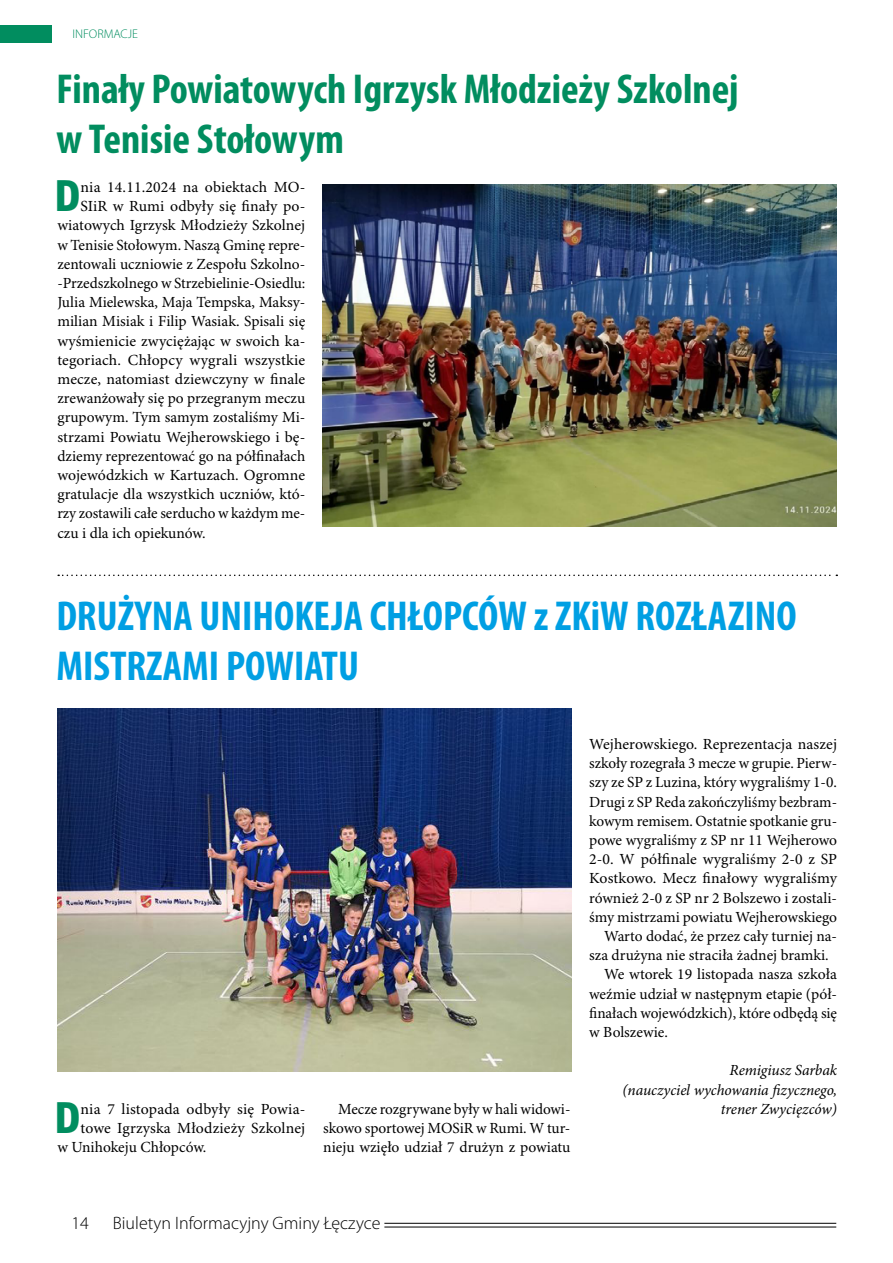
<style>
.page{position:relative;width:893px;height:1263px;background:#fff}
.page>*{position:absolute;margin:0;border:0;box-sizing:border-box;transform-origin:0 0}
.t1{font:700 condensed 42px/49.5px "Myriad Pro";color:#018d5f}
.t2{font:700 condensed 42px/49.5px "Myriad Pro";color:#009fe3}
.t3{font:700 condensed 40.95px "Bernino Sans";color:#018d5f}
.t4{font:300 18px "Myriad Pro";color:#000}
.t5{font:15.45px/19.2px "Minion Pro";color:#000;text-align:justify}
.t6{font:italic 15.45px/19.2px "Minion Pro";letter-spacing:-.005em;color:#000;text-align:right}
.t7{font:300 12.6px "Myriad Pro";color:#018d5f}
</style>
<div class="page">
<hr style="left:384px;top:1223px;width:452px;height:1px;background:#000">
<hr style="left:384px;top:1227px;width:452px;height:1px;background:#000">
<svg style="left:58px;top:575px;width:779px;height:1px"></svg>
<div style="left:0;top:26px;width:51px;height:17px;background:#018d5f"></div>
<img style="left:322px;top:184px;width:514px;height:342px">
<img style="left:57px;top:709px;width:514px;height:362px">
<p class="t7" style="left:72px;top:27px;width:67px">INFORMACJE</p>
<h1 class="t1" style="left:56px;top:65px;width:684px">Finały Powiatowych Igrzysk Młodzieży Szkolnej w Tenisie Stołowym</h1>
<h2 class="t3" style="left:55px;top:171px;width:27px">D</h2>
<p class="t5" style="left:81px;top:178px;width:226px">nia 14.11.2024 na obiektach MO-</p>
<p class="t5" style="left:81px;top:197px;width:226px">SIiR w Rumi odbyły się finały po-</p>
<p class="t5" style="left:57px;top:216px;width:249px">wiatowych Igrzysk Młodzieży Szkolnej</p>
<p class="t5" style="left:57px;top:236px;width:249px">w Tenisie Stołowym. Naszą Gminę repre-</p>
<p class="t5" style="left:57px;top:255px;width:249px">zentowali uczniowie z Zespołu Szkolno-</p>
<p class="t5" style="left:57px;top:274px;width:249px">-Przedszkolnego w Strzebielinie-Osiedlu:</p>
<p class="t5" style="left:57px;top:293px;width:249px">Julia Mielewska, Maja Tempska, Maksy-</p>
<p class="t5" style="left:57px;top:312px;width:249px">milian Misiak i Filip Wasiak. Spisali się</p>
<p class="t5" style="left:57px;top:332px;width:249px">wyśmienicie zwyciężając w swoich ka-</p>
<p class="t5" style="left:57px;top:351px;width:249px">tegoriach. Chłopcy wygrali wszystkie</p>
<p class="t5" style="left:57px;top:370px;width:249px">mecze, natomiast dziewczyny w finale</p>
<p class="t5" style="left:57px;top:389px;width:249px">zrewanżowały się po przegranym meczu</p>
<p class="t5" style="left:57px;top:409px;width:249px">grupowym. Tym samym zostaliśmy Mi-</p>
<p class="t5" style="left:57px;top:428px;width:249px">strzami Powiatu Wejherowskiego i bę-</p>
<p class="t5" style="left:57px;top:447px;width:249px">dziemy reprezentować go na półfinałach</p>
<p class="t5" style="left:57px;top:466px;width:249px">wojewódzkich w Kartuzach. Ogromne</p>
<p class="t5" style="left:57px;top:485px;width:249px">gratulacje dla wszystkich uczniów, któ-</p>
<p class="t5" style="left:57px;top:504px;width:249px">rzy zostawili całe serducho w każdym me-</p>
<p class="t5" style="left:57px;top:524px;width:150px">czu i dla ich opiekunów.</p>
<h1 class="t2" style="left:56px;top:592px;width:742px">DRUŻYNA UNIHOKEJA CHŁOPCÓW z ZKiW ROZŁAZINO<br>MISTRZAMI POWIATU</h1>
<h2 class="t3" style="left:55px;top:1093px;width:27px">D</h2>
<p class="t5" style="left:81px;top:1100px;width:226px">nia 7 listopada odbyły się Powia-</p>
<p class="t5" style="left:81px;top:1119px;width:226px">towe Igrzyska Młodzieży Szkolnej</p>
<p class="t5" style="left:57px;top:1138px;width:150px">w Unihokeju Chłopców.</p>
<p class="t5" style="left:323px;top:1100px;width:249px;text-indent:15px">Mecze rozgrywane były w hali widowi&shy;skowo sportowej MOSiR w Rumi. W tur&shy;nieju wzięło udział 7 drużyn z powiatu</p>
<p class="t5" style="left:589px;top:735px;width:249px">Wejherowskiego. Reprezentacja naszej</p>
<p class="t5" style="left:589px;top:754px;width:249px">szkoły rozegrała 3 mecze w grupie. Pierw-</p>
<p class="t5" style="left:589px;top:773px;width:249px">szy ze SP z Luzina, który wygraliśmy 1-0.</p>
<p class="t5" style="left:589px;top:792px;width:249px">Drugi z SP Reda zakończyliśmy bezbram-</p>
<p class="t5" style="left:589px;top:812px;width:249px">kowym remisem. Ostatnie spotkanie gru-</p>
<p class="t5" style="left:589px;top:831px;width:249px">powe wygraliśmy z SP nr 11 Wejherowo</p>
<p class="t5" style="left:589px;top:850px;width:249px">2-0. W półfinale wygraliśmy 2-0 z SP</p>
<p class="t5" style="left:589px;top:869px;width:249px">Kostkowo. Mecz finałowy wygraliśmy</p>
<p class="t5" style="left:589px;top:888px;width:249px">również 2-0 z SP nr 2 Bolszewo i zostali-</p>
<p class="t5" style="left:589px;top:908px;width:249px">śmy mistrzami powiatu Wejherowskiego</p>
<p class="t5" style="left:604px;top:927px;width:234px">Warto dodać, że przez cały turniej na-</p>
<p class="t5" style="left:589px;top:946px;width:241px">sza drużyna nie straciła żadnej bramki.</p>
<p class="t5" style="left:604px;top:965px;width:234px">We wtorek 19 listopada nasza szkoła</p>
<p class="t5" style="left:589px;top:984px;width:249px">weźmie udział w następnym etapie (pół-</p>
<p class="t5" style="left:589px;top:1004px;width:249px">finałach wojewódzkich), które odbędą się</p>
<p class="t5" style="left:589px;top:1023px;width:80px">w Bolszewie.</p>
<p class="t6" style="left:622px;top:1061px;width:216px">Remigiusz Sarbak<br>(nauczyciel wychowania fizycznego, trener Zwycięzców)</p>
<p class="t4" style="left:71px;top:1213px;width:19px">14</p>
<p class="t4" style="left:113px;top:1213px;width:269px">Biuletyn Informacyjny Gminy Łęczyce</p>
</div>
